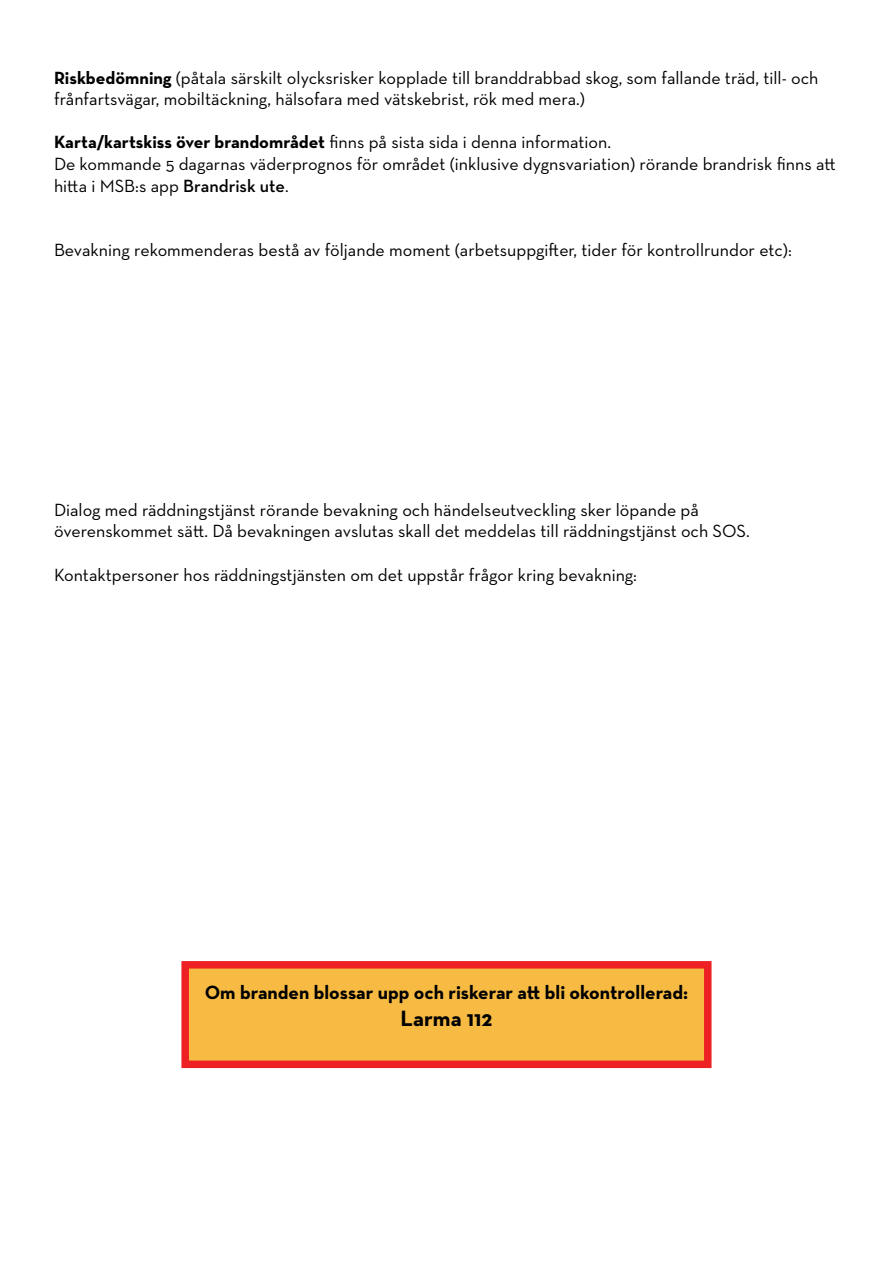
<style>
.page{position:relative;width:893px;height:1263px;background:#fff}
.page>*{position:absolute;margin:0;border:0;box-sizing:border-box;transform-origin:0 0}
.t1{font:700 22.5px "Neutraface Text";color:#000}
.t2{font:700 19.5px "Neutraface Text";color:#000}
.t3{font:18px/21.6px "Neutraface Text";color:#000}
.s1{font-weight:700}
.s2{font-weight:600}
.s3{color:#fff}
</style>
<div class="page">
<div style="left:181px;top:961px;width:530px;height:107px;background:#f7bb44;border:8px solid #ed2124"></div>
<p class="t3" style="left:54px;top:66px;width:766px"><span class="s1">Riskbedömning</span> (påtala särskilt olycksrisker kopplade till branddrabbad skog, som fallande träd, till- och frånfartsvägar, mobiltäckning, hälsofara med vätskebrist, rök med mera.)</p>
<p class="t3" style="left:54px;top:131px;width:783px"><span class="s1">Karta/kartskiss över brandområdet</span> finns på sista sida i denna information.<br>De kommande 5 dagarnas väderprognos för området (inklusive dygnsvariation) rörande brandrisk finns att hitta i MSB:s app <span class="s2">Brandrisk ute</span>.</p>
<p class="t3" style="left:54px;top:239px;width:739px">Bevakning rekommenderas bestå av följande moment (arbetsuppgifter, tider för kontrollrundor etc):</p>
<p class="t3" style="left:54px;top:498px;width:786px">Dialog med räddningstjänst rörande bevakning och händelseutveckling sker löpande på<br>överenskommet sätt. Då bevakningen avslutas skall det meddelas till räddningstjänst och SOS.<span class="s3">……………………</span></p>
<p class="t3" style="left:54px;top:563px;width:585px">Kontaktpersoner hos räddningstjänsten om det uppstår frågor kring bevakning:</p>
<p class="t2" style="left:205px;top:980px;width:485px">Om branden blossar upp och riskerar att bli okontrollerad:</p>
<p class="t1" style="left:401px;top:1004px;width:93px">Larma 112</p>
</div>
